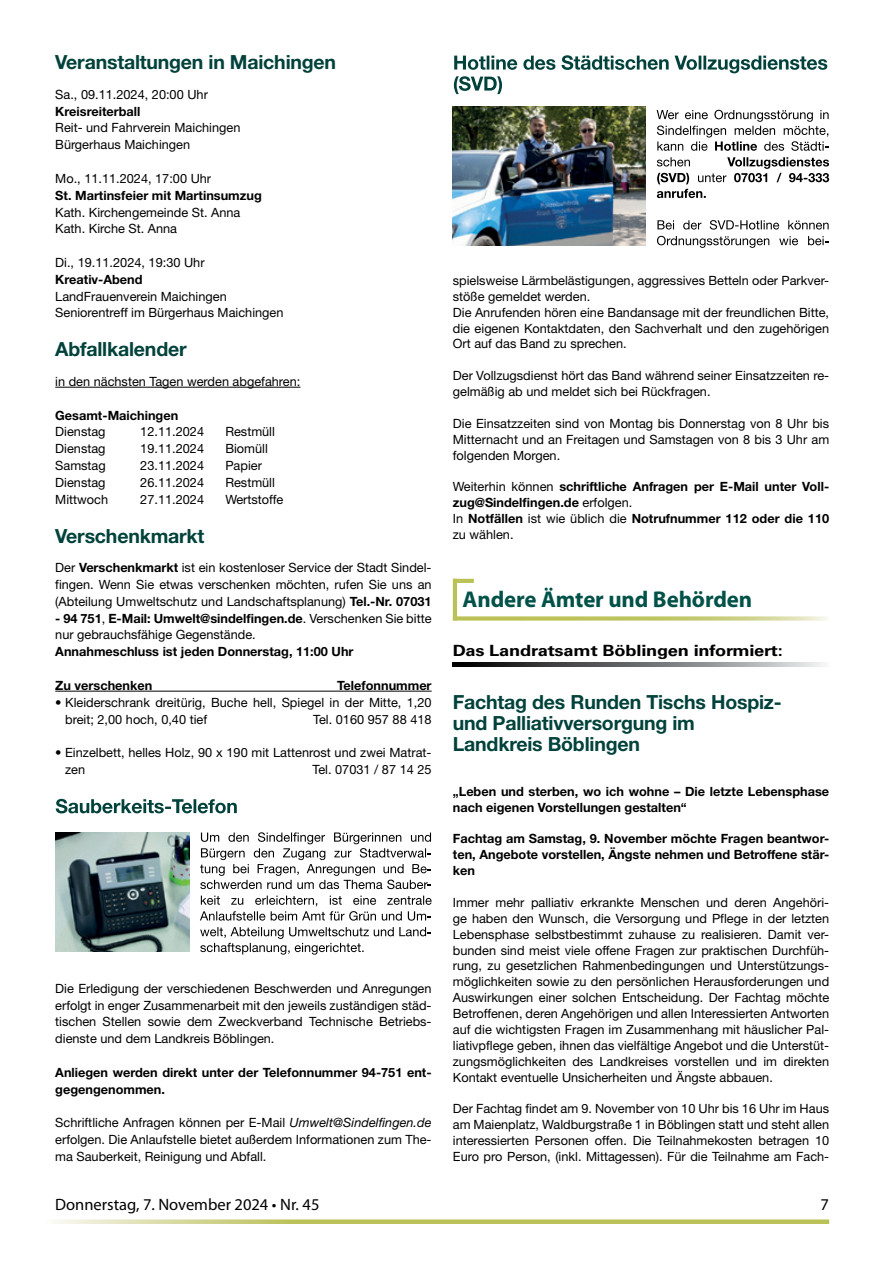
<style>
.page{position:relative;width:893px;height:1263px;background:#fff}
.page>*{position:absolute;margin:0;border:0;box-sizing:border-box;transform-origin:0 0}
.t1{font:700 22.8px "Myriad Pro";letter-spacing:-.005em;color:#005249}
.Rubrikname{font:700 19.5px/21.1px "Helvetica Neue LT Std";letter-spacing:-.01em;color:#00423b}
.t2{font:16.5px "Myriad Pro";color:#000}
.t3{font:700 15.45px "Univers";letter-spacing:-.01em;color:#000;scale:1.18 1}
.Grundtext{font:12.75px/15.9px "Helvetica Neue LT Std";color:#000;text-align:justify}
.Grundtext-2{font:700 12.75px/15.9px "Helvetica Neue LT Std";color:#000}
.s1{font-weight:700}
.s2{font-style:italic}
.s3{font-weight:400}
</style>
<div class="page">
<svg style="left:52px;top:1219px;width:777px;height:5px;background:#c9ce7d"></svg>
<hr style="left:55px;top:387px;width:245px;height:1px;background:#000">
<hr style="left:55px;top:691px;width:377px;height:1px;background:#000">
<svg style="left:56px;top:799px;width:181px;height:14px"></svg>
<img style="left:55px;top:832px;width:134px;height:120px">
<svg style="left:200px;top:832px;width:231px;height:57px"></svg>
<svg style="left:200px;top:895px;width:232px;height:26px"></svg>
<svg style="left:200px;top:927px;width:231px;height:28px"></svg>
<svg style="left:454px;top:55px;width:373px;height:39px"></svg>
<img style="left:453px;top:107px;width:193px;height:138px">
<svg style="left:657px;top:110px;width:172px;height:41px"></svg>
<svg style="left:657px;top:157px;width:172px;height:41px"></svg>
<svg style="left:657px;top:220px;width:172px;height:10px"></svg>
<svg style="left:657px;top:236px;width:172px;height:12px"></svg>
<hr style="left:453px;top:579px;width:4px;height:41px;background:#bac257">
<hr style="left:453px;top:579px;width:21px;height:4px;background:#bac257">
<svg style="left:453px;top:616px;width:375px;height:5px;background:#ced38a"></svg>
<svg style="left:453px;top:662px;width:371px;height:5px;background:#6f7071"></svg>
<p class="Rubrikname" style="left:55px;top:51px;width:282px">Veranstaltungen in Maichingen</p>
<p class="Grundtext" style="left:55px;top:86px;width:154px">Sa., 09.11.2024, 20:00 Uhr</p>
<p class="Grundtext-2" style="left:55px;top:103px;width:87px">Kreisreiterball</p>
<p class="Grundtext" style="left:55px;top:120px;width:187px">Reit- und Fahrverein Maichingen</p>
<p class="Grundtext" style="left:55px;top:137px;width:136px">Bürgerhaus Maichingen</p>
<p class="Grundtext" style="left:55px;top:170px;width:157px">Mo., 11.11.2024, 17:00 Uhr</p>
<p class="Grundtext-2" style="left:55px;top:187px;width:208px">St. Martinsfeier mit Martinsumzug</p>
<p class="Grundtext" style="left:55px;top:204px;width:187px">Kath. Kirchengemeinde St. Anna</p>
<p class="Grundtext" style="left:55px;top:221px;width:123px">Kath. Kirche St. Anna</p>
<p class="Grundtext" style="left:55px;top:254px;width:151px">Di., 19.11.2024, 19:30 Uhr</p>
<p class="Grundtext-2" style="left:55px;top:271px;width:89px">Kreativ-Abend</p>
<p class="Grundtext" style="left:55px;top:288px;width:173px">LandFrauenverein Maichingen</p>
<p class="Grundtext" style="left:55px;top:305px;width:230px">Seniorentreff im Bürgerhaus Maichingen</p>
<p class="Rubrikname" style="left:55px;top:338px;width:133px">Abfallkalender</p>
<p class="Grundtext" style="left:55px;top:373px;width:247px">in den nächsten Tagen werden abgefahren:</p>
<p class="Grundtext-2" style="left:55px;top:407px;width:124px">Gesamt-Maichingen</p>
<p class="Grundtext" style="left:55px;top:424px;width:52px">Dienstag</p>
<p class="Grundtext" style="left:140px;top:424px;width:65px">12.11.2024</p>
<p class="Grundtext" style="left:225px;top:424px;width:51px">Restmüll</p>
<p class="Grundtext" style="left:55px;top:440px;width:52px">Dienstag</p>
<p class="Grundtext" style="left:140px;top:440px;width:65px">19.11.2024</p>
<p class="Grundtext" style="left:225px;top:440px;width:44px">Biomüll</p>
<p class="Grundtext" style="left:55px;top:457px;width:52px">Samstag</p>
<p class="Grundtext" style="left:140px;top:457px;width:65px">23.11.2024</p>
<p class="Grundtext" style="left:225px;top:457px;width:38px">Papier</p>
<p class="Grundtext" style="left:55px;top:474px;width:52px">Dienstag</p>
<p class="Grundtext" style="left:140px;top:474px;width:65px">26.11.2024</p>
<p class="Grundtext" style="left:225px;top:474px;width:51px">Restmüll</p>
<p class="Grundtext" style="left:55px;top:491px;width:54px">Mittwoch</p>
<p class="Grundtext" style="left:140px;top:491px;width:65px">27.11.2024</p>
<p class="Grundtext" style="left:225px;top:491px;width:60px">Wertstoffe</p>
<p class="Rubrikname" style="left:55px;top:525px;width:151px">Verschenkmarkt</p>
<p class="Grundtext" style="left:55px;top:559px;width:378px;line-height:16.8px">Der <span class="s1">Verschenkmarkt</span> ist ein kostenloser Service der Stadt Sindel&shy;fingen. Wenn Sie etwas verschenken möchten, rufen Sie uns an (Abteilung Umweltschutz und Landschaftsplanung) <span class="s1">Tel.-Nr. 07031</span></p>
<p class="Grundtext" style="left:55px;top:609px;width:378px;line-height:16.8px"><span class="s1">- 94 751</span>, <span class="s1">E-Mail: Umwelt@sindelfingen.de</span>. Verschenken Sie bitte nur gebrauchsfähige Gegenstände.</p>
<p class="Grundtext-2" style="left:55px;top:643px;width:300px">Annahmeschluss ist jeden Donnerstag, 11:00 Uhr</p>
<p class="Grundtext-2" style="left:55px;top:677px;width:99px">Zu verschenken</p>
<p class="Grundtext-2" style="left:337px;top:677px;width:96px">Telefonnummer</p>
<p class="Grundtext" style="left:65px;top:693px;width:368px;line-height:16.8px;text-indent:-10px">• Kleiderschrank dreitürig, Buche hell, Spiegel in der Mitte, 1,20 breit; 2,00 hoch, 0,40 tief</p>
<p class="Grundtext" style="left:313px;top:711px;width:120px">Tel. 0160 957 88 418</p>
<p class="Grundtext" style="left:65px;top:744px;width:368px;line-height:16.8px;text-indent:-10px">• Einzelbett, helles Holz, 90 x 190 mit Lattenrost und zwei Matrat&shy;zen</p>
<p class="Grundtext" style="left:313px;top:761px;width:121px">Tel. 07031 / 87 14 25</p>
<p class="Grundtext" style="left:55px;top:980px;width:378px;line-height:16.8px">Die Erledigung der verschiedenen Beschwerden und Anregungen erfolgt in enger Zusammenarbeit mit den jeweils zuständigen städ&shy;tischen Stellen sowie dem Zweckverband Technische Betriebs&shy;dienste und dem Landkreis Böblingen.</p>
<p class="Grundtext-2" style="left:55px;top:1063px;width:378px;line-height:16.8px">Anliegen werden direkt unter der Telefonnummer 94-751 ent&shy;gegengenommen.</p>
<p class="Grundtext" style="left:55px;top:1114px;width:378px;line-height:16.8px">Schriftliche Anfragen können per E-Mail <span class="s2">Umwelt@Sindelfingen.de </span>erfolgen. Die Anlaufstelle bietet außerdem Informationen zum The&shy;ma Sauberkeit, Reinigung und Abfall.</p>
<p class="Grundtext" style="left:453px;top:272px;width:378px">spielsweise Lärmbelästigungen, aggressives Betteln oder Parkver&shy;stöße gemeldet werden.</p>
<p class="Grundtext" style="left:453px;top:304px;width:378px">Die Anrufenden hören eine Bandansage mit der freundlichen Bitte, die eigenen Kontaktdaten, den Sachverhalt und den zugehörigen Ort auf das Band zu sprechen.</p>
<p class="Grundtext" style="left:453px;top:368px;width:378px">Der Vollzugsdienst hört das Band während seiner Einsatzzeiten re&shy;gelmäßig ab und meldet sich bei Rückfragen.</p>
<p class="Grundtext" style="left:453px;top:415px;width:378px">Die Einsatzzeiten sind von Montag bis Donnerstag von 8 Uhr bis Mitternacht und an Freitagen und Samstagen von 8 bis 3 Uhr am folgenden Morgen.</p>
<p class="Grundtext-2" style="left:453px;top:479px;width:378px"><span class="s3">Weiterhin können</span> schriftliche Anfragen per E-Mail unter Voll&shy;zug@Sindelfingen.de <span class="s3">erfolgen.</span></p>
<p class="Grundtext-2" style="left:453px;top:510px;width:378px"><span class="s3">In</span> Notfällen <span class="s3">ist wie üblich die</span> Notrufnummer 112 oder die 110 <span class="s3">zu wählen.</span></p>
<p class="t1" style="left:463px;top:584px;width:291px">Andere Ämter und Behörden</p>
<p class="t3" style="left:453px;top:642px;width:281px">Das Landratsamt Böblingen informiert:</p>
<p class="Rubrikname" style="left:453px;top:691px;width:330px">Fachtag des Runden Tischs Hospiz&shy;und Palliativversorgung im<br>Landkreis Böblingen</p>
<p class="Grundtext-2" style="left:453px;top:783px;width:378px">„Leben und sterben, wo ich wohne – Die letzte Lebensphase nach eigenen Vorstellungen gestalten“</p>
<p class="Grundtext-2" style="left:453px;top:831px;width:378px;text-align:justify">Fachtag am Samstag, 9. November möchte Fragen beantwor&shy;ten, Angebote vorstellen, Ängste nehmen und Betroffene stär&shy;ken</p>
<p class="Grundtext" style="left:453px;top:894px;width:378px">Immer mehr palliativ erkrankte Menschen und deren Angehöri&shy;ge haben den Wunsch, die Versorgung und Pflege in der letzten Lebensphase selbstbestimmt zuhause zu realisieren. Damit ver&shy;bunden sind meist viele offene Fragen zur praktischen Durchfüh&shy;rung, zu gesetzlichen Rahmenbedingungen und Unterstützungs&shy;möglichkeiten sowie zu den persönlichen Herausforderungen und Auswirkungen einer solchen Entscheidung. Der Fachtag möchte Betroffenen, deren Angehörigen und allen Interessierten Antworten auf die wichtigsten Fragen im Zusammenhang mit häuslicher Pal&shy;liativpflege geben, ihnen das vielfältige Angebot und die Unterstüt&shy;zungsmöglichkeiten des Landkreises vorstellen und im direkten Kontakt eventuelle Unsicherheiten und Ängste abbauen.</p>
<p class="Grundtext" style="left:453px;top:1101px;width:378px">Der Fachtag findet am 9. November von 10 Uhr bis 16 Uhr im Haus am Maienplatz, Waldburgstraße 1 in Böblingen statt und steht allen interessierten Personen offen. Die Teilnahmekosten betragen 10<br>Euro pro Person, (inkl. Mittagessen). Für die Teilnahme am Fach-</p>
<p class="t2" style="left:55px;top:1194px;width:266px">Donnerstag, 7. November 2024 • Nr. 45</p>
<p class="t2" style="left:821px;top:1194px;width:10px">7</p>
</div>
